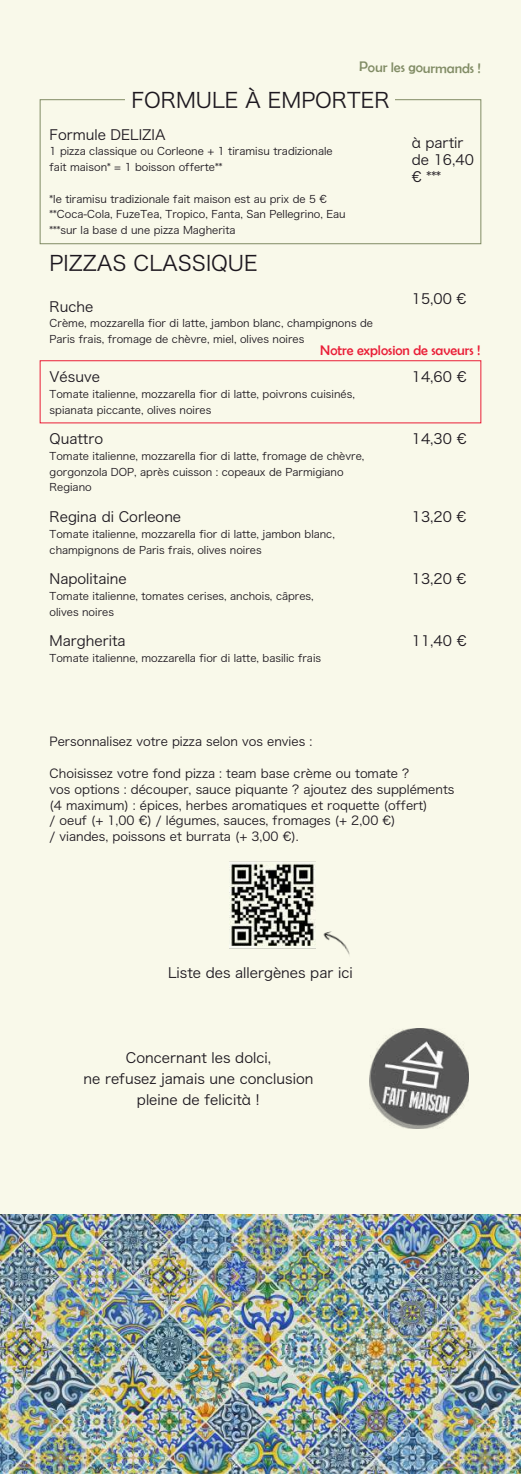
<style>
.page{position:relative;width:521px;height:1474px;background:#fff}
.page>*{position:absolute;margin:0;border:0;box-sizing:border-box;transform-origin:0 0}
.t1{font:21px "Hiragino Sans GB W3";color:#1c171e}
.t2{font:14px/16.8px "Hiragino Sans GB W3";color:#1c171e}
.t3{font:14px "Berlin Sans FB";color:#ea1e37}
.t4{font:14px "Berlin Sans FB";color:#818c65}
.t5{font:12.25px/15.8px "Hiragino Sans GB W3";color:#1c171e}
.t6{font:12.25px "Hira Kaku Pro N W3";color:#1c171e}
.t7{font:10.5px/15.8px "Hiragino Sans GB W3";color:#1c171e}
.s1{font-family:"Hira Kaku Pro N W3"}
</style>
<div class="page">
<div style="left:0;top:0;width:521px;height:1473px;background:#f9f9ea"></div>
<div style="left:40px;top:99px;width:441px;height:145px;border:1px solid #818c65"></div>
<div style="left:40px;top:360px;width:441px;height:63px;border:1px solid #ea1e37"></div>
<div style="left:125px;top:92px;width:269px;height:14px;background:#f9f9ea"></div>
<img style="left:0;top:1214px;width:521px;height:259px">
<img style="left:370px;top:1028px;width:99px;height:100px">
<img style="left:230px;top:861px;width:85px;height:88px">
<img style="left:323px;top:931px;width:27px;height:24px">
<h2 class="t4" style="left:359px;top:59px;width:123px;rotate:1deg">Pour les gourmands !</h2>
<h1 class="t1" style="left:131px;top:87px;width:260px">FORMULE <span class="s1">À</span> EMPORTER</h1>
<h2 class="t2" style="left:50px;top:126px;width:117px">Formule DELIZIA</h2>
<p class="t7" style="left:50px;top:143px;width:285px">1 pizza classique ou Corleone + 1 tiramisu tradizionale fait maison* = 1 boisson offerte**</p>
<p class="t7" style="left:50px;top:191px;width:298px">*le tiramisu tradizionale fait maison est au prix de 5 € **Coca-Cola, FuzeTea, Tropico, Fanta, San Pellegrino, Eau ***sur la base d une pizza Magherita</p>
<h2 class="t2" style="left:412px;top:134px;width:64px">à partir de 16,40 € ***</h2>
<h1 class="t1" style="left:50px;top:250px;width:210px">PIZZAS CLASSIQUE</h1>
<h2 class="t2" style="left:50px;top:298px;width:45px">Ruche</h2>
<p class="t7" style="left:50px;top:315px;width:325px">Crème, mozzarella fior di latte, jambon blanc, champignons de<br>Paris frais, fromage de chèvre, miel, olives noires</p>
<h2 class="t2" style="left:412px;top:290px;width:56px">15,00 €</h2>
<h2 class="t3" style="left:320px;top:342px;width:162px">Notre explosion de saveurs !</h2>
<h2 class="t2" style="left:50px;top:368px;width:52px">Vésuve</h2>
<p class="t7" style="left:50px;top:386px;width:307px">Tomate italienne, mozzarella fior di latte, poivrons cuisinés, spianata piccante, olives noires</p>
<h2 class="t2" style="left:50px;top:430px;width:55px">Quattro</h2>
<p class="t7" style="left:50px;top:448px;width:316px">Tomate italienne, mozzarella fior di latte, fromage de chèvre, gorgonzola DOP, après cuisson : copeaux de Parmigiano<br>Regiano</p>
<h2 class="t2" style="left:50px;top:508px;width:133px">Regina di Corleone</h2>
<p class="t7" style="left:50px;top:526px;width:287px">Tomate italienne, mozzarella fior di latte, jambon blanc, champignons de Paris frais, olives noires</p>
<h2 class="t2" style="left:50px;top:570px;width:79px">Napolitaine</h2>
<p class="t7" style="left:50px;top:588px;width:266px">Tomate italienne, tomates cerises, anchois, c<span class="s1">â</span>pres, olives noires</p>
<h2 class="t2" style="left:50px;top:632px;width:78px">Margherita</h2>
<p class="t7" style="left:50px;top:650px;width:273px">Tomate italienne, mozzarella fior di latte, basilic frais</p>
<h2 class="t2" style="left:412px;top:368px;width:56px">14,60 €</h2>
<h2 class="t2" style="left:412px;top:430px;width:56px">14,30 €</h2>
<h2 class="t2" style="left:412px;top:508px;width:56px">13,20 €</h2>
<h2 class="t2" style="left:412px;top:570px;width:56px">13,20 €</h2>
<h2 class="t2" style="left:412px;top:632px;width:56px">11,40 €</h2>
<p class="t6" style="left:50px;top:731px;width:264px">Personnalisez votre pizza selon vos envies :</p>
<p class="t5" style="left:50px;top:765px;width:406px">Choisissez votre fond pizza : team base crème ou tomate ?<br>vos options : découper, sauce piquante ? ajoutez des suppléments (4 maximum) : épices, herbes aromatiques et roquette (offert)<br>/ oeuf (+ 1,00 €) / légumes, sauces, fromages (+ 2,00 €)<br>/ viandes, poissons et burrata (+ 3,00 €).</p>
<h2 class="t2" style="left:168px;top:964px;width:186px">Liste des allergènes par ici</h2>
<h2 class="t2" style="left:83px;top:1046px;width:231px;line-height:21px;text-align:center">Concernant les dolci,<br>ne refusez jamais une conclusion pleine de felicità !</h2>
</div>
